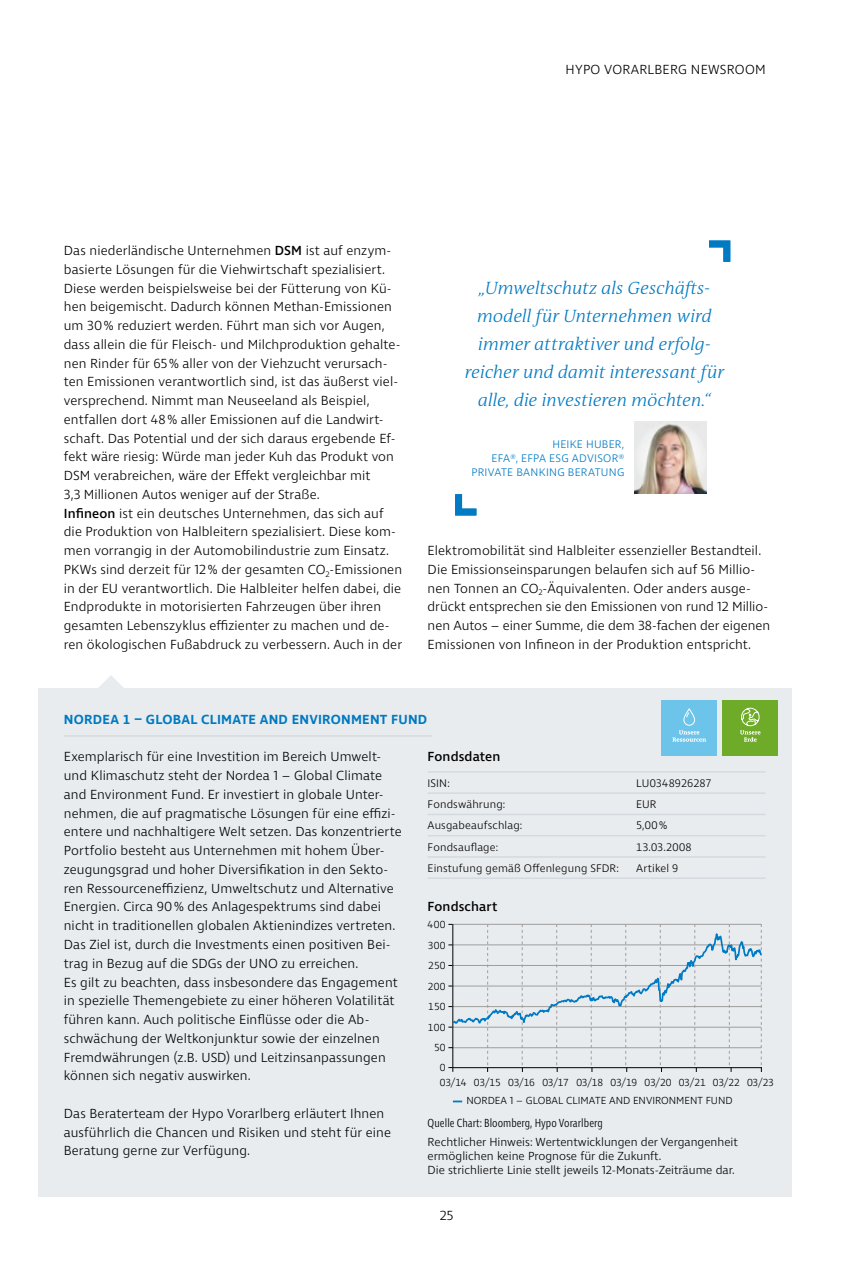
<style>
.page{position:relative;width:851px;height:1263px;background:#fff}
.page>*{position:absolute;margin:0;border:0;box-sizing:border-box;transform-origin:0 0}
.t1{font:italic 300 18px/28px "The Antiqua B W3";color:#007ac3;text-align:center}
.t2{font:300 13.5px/18.8px "Ingra";letter-spacing:.01em;color:#000}
.t3{font:600 13.5px "Ingra";letter-spacing:.02em;color:#007ac3}
.t4{font:500 13.5px "Ingra";letter-spacing:.01em;color:#000}
.t5{font:300 12px/14.2px "Ingra";color:#000}
.t6{font:300 12px "Ingra Cd";color:#000}
.t7{font:300 11.25px "Ingra";letter-spacing:.015em;color:#000}
.t8{font:300 11.25px/14.2px "Ingra";letter-spacing:.025em;color:#007ac3;text-align:right}
.t9{font:300 10.5px/17.7px "Ingra";color:#000}
.t10{font:300 10.5px/20.4px "Ingra";letter-spacing:.02em;color:#000;text-align:right}
.s1{font-weight:500}
</style>
<div class="page">
<img style="left:634px;top:421px;width:72px;height:72px">
<div style="left:38px;top:689px;width:753px;height:508px;background:#e9ecef"></div>
<hr style="left:427px;top:771px;width:209px;height:2px;background:#d4dadf">
<hr style="left:636px;top:771px;width:129px;height:2px;background:#d4dadf">
<hr style="left:427px;top:792px;width:209px;height:2px;background:#d4dadf">
<hr style="left:636px;top:792px;width:129px;height:2px;background:#d4dadf">
<hr style="left:427px;top:814px;width:209px;height:1px;background:#d4dadf">
<hr style="left:636px;top:814px;width:129px;height:1px;background:#d4dadf">
<hr style="left:427px;top:835px;width:209px;height:1px;background:#d4dadf">
<hr style="left:636px;top:835px;width:129px;height:1px;background:#d4dadf">
<hr style="left:427px;top:856px;width:209px;height:2px;background:#d4dadf">
<hr style="left:636px;top:856px;width:129px;height:2px;background:#d4dadf">
<hr style="left:427px;top:877px;width:209px;height:2px;background:#d4dadf">
<hr style="left:636px;top:877px;width:129px;height:2px;background:#d4dadf">
<svg style="left:96px;top:675px;width:30px;height:14px"></svg>
<svg style="left:453px;top:1100px;width:9px;height:2px"></svg>
<svg style="left:448px;top:923px;width:314px;height:149px"></svg>
<svg style="left:709px;top:240px;width:21px;height:22px"></svg>
<svg style="left:455px;top:494px;width:21px;height:21px"></svg>
<hr style="left:64px;top:735px;width:368px;height:2px;background:#d4dadf">
<div style="left:661px;top:700px;width:55px;height:55px;background:#6dc4eb"></div>
<svg style="left:685px;top:712px;width:4px;height:6px"></svg>
<div style="left:683px;top:708px;width:12px;height:18px;border:1px solid #fff;border-radius:5px"></div>
<svg style="left:672px;top:730px;width:34px;height:12px"></svg>
<div style="left:722px;top:700px;width:55px;height:55px;background:#6eab28"></div>
<svg style="left:740px;top:707px;width:20px;height:35px"></svg>
<p class="t2" style="left:565px;top:61px;width:202px">HYPO VORARLBERG NEWSROOM</p>
<p class="t2" style="left:64px;top:242px;width:340px">Das niederländische Unternehmen <span class="s1">DSM</span> ist auf enzym&shy;basierte Lösungen für die Viehwirtschaft spezialisiert.<br>Diese werden beispielsweise bei der Fütterung von Kü&shy;hen beigemischt. Dadurch können Methan-Emissionen um 30% reduziert werden. Führt man sich vor Augen, dass allein die für Fleisch- und Milchproduktion gehalte&shy;nen Rinder für 65% aller von der Viehzucht verursach&shy;ten Emissionen verantwortlich sind, ist das äußerst viel&shy;versprechend. Nimmt man Neuseeland als Beispiel, entfallen dort 48% aller Emissionen auf die Landwirt&shy;schaft. Das Potential und der sich daraus ergebende Ef&shy;fekt wäre riesig: Würde man jeder Kuh das Produkt von DSM verabreichen, wäre der Effekt vergleichbar mit<br>3,3 Millionen Autos weniger auf der Straße.<br><span class="s1">Infineon</span> ist ein deutsches Unternehmen, das sich auf die Produktion von Halbleitern spezialisiert. Diese kom&shy;men vorrangig in der Automobilindustrie zum Einsatz.<br>PKWs sind derzeit für 12% der gesamten CO<sub>2</sub>-Emissionen in der EU verantwortlich. Die Halbleiter helfen dabei, die Endprodukte in motorisierten Fahrzeugen über ihren gesamten Lebenszyklus effizienter zu machen und de&shy;ren ökologischen Fußabdruck zu verbessern. Auch in der</p>
<h1 class="t1" style="left:465px;top:274px;width:261px">„Umweltschutz als Geschäfts&shy;modell für Unternehmen wird immer attraktiver und erfolg&shy;reicher und damit interessant für alle, die investieren möchten.“</h1>
<p class="t8" style="left:471px;top:437px;width:154px">HEIKE HUBER,<br>EFA®, EFPA ESG ADVISOR®<br>PRIVATE BANKING BERATUNG</p>
<p class="t2" style="left:427px;top:542px;width:344px">Elektromobilität sind Halbleiter essenzieller Bestandteil.<br>Die Emissionseinsparungen belaufen sich auf 56 Millio&shy;nen Tonnen an CO<sub>2</sub>-Äquivalenten. Oder anders ausge&shy;drückt entsprechen sie den Emissionen von rund 12 Millio&shy;nen Autos – einer Summe, die dem 38-fachen der eigenen Emissionen von Infineon in der Produktion entspricht.</p>
<p class="t3" style="left:64px;top:711px;width:365px">NORDEA 1 – GLOBAL CLIMATE AND ENVIRONMENT FUND</p>
<p class="t2" style="left:64px;top:748px;width:339px">Exemplarisch für eine Investition im Bereich Umwelt&shy;und Klimaschutz steht der Nordea 1 – Global Climate and Environment Fund. Er investiert in globale Unter&shy;nehmen, die auf pragmatische Lösungen für eine effizi&shy;entere und nachhaltigere Welt setzen. Das konzentrierte Portfolio besteht aus Unternehmen mit hohem Über&shy;zeugungsgrad und hoher Diversifikation in den Sekto&shy;ren Ressourceneffizienz, Umweltschutz und Alternative Energien. Circa 90% des Anlagespektrums sind dabei nicht in traditionellen globalen Aktienindizes vertreten.<br>Das Ziel ist, durch die Investments einen positiven Bei&shy;trag in Bezug auf die SDGs der UNO zu erreichen.<br>Es gilt zu beachten, dass insbesondere das Engagement in spezielle Themengebiete zu einer höheren Volatilität führen kann. Auch politische Einflüsse oder die Ab&shy;schwächung der Weltkonjunktur sowie der einzelnen Fremdwährungen (z.B. USD) und Leitzinsanpassungen können sich negativ auswirken.</p>
<p class="t2" style="left:64px;top:1104px;width:329px">Das Beraterteam der Hypo Vorarlberg erläutert Ihnen ausführlich die Chancen und Risiken und steht für eine<br>Beratung gerne zur Verfügung.</p>
<p class="t4" style="left:427px;top:748px;width:74px">Fondsdaten</p>
<p class="t7" style="left:427px;top:776px;width:24px">ISIN:</p>
<p class="t7" style="left:636px;top:776px;width:77px">LU0348926287</p>
<p class="t7" style="left:427px;top:797px;width:79px">Fondswährung:</p>
<p class="t7" style="left:636px;top:797px;width:22px">EUR</p>
<p class="t7" style="left:427px;top:818px;width:96px">Ausgabeaufschlag:</p>
<p class="t7" style="left:636px;top:818px;width:33px">5,00%</p>
<p class="t7" style="left:427px;top:840px;width:72px">Fondsauflage:</p>
<p class="t7" style="left:636px;top:840px;width:57px">13.03.2008</p>
<p class="t7" style="left:427px;top:861px;width:193px">Einstufung gemäß Offenlegung SFDR:</p>
<p class="t7" style="left:636px;top:861px;width:44px">Artikel 9</p>
<p class="t4" style="left:427px;top:898px;width:71px">Fondschart</p>
<p class="t10" style="left:427px;top:915px;width:20px">400<br>300<br>250<br>200<br>150<br>100<br>50<br>0</p>
<p class="t9" style="left:466px;top:1074px;width:309px;text-indent:-27px">03/14 03/15 03/16 03/17 03/18 03/19 03/20 03/21 03/22 03/23<br>NORDEA 1 – GLOBAL CLIMATE AND ENVIRONMENT FUND</p>
<p class="t6" style="left:427px;top:1116px;width:177px">Quelle Chart: Bloomberg, Hypo Vorarlberg</p>
<p class="t5" style="left:427px;top:1135px;width:312px">Rechtlicher Hinweis: Wertentwicklungen der Vergangenheit ermöglichen keine Prognose für die Zukunft.<br>Die strichlierte Linie stellt jeweils 12-Monats-Zeiträume dar.</p>
<p class="t2" style="left:440px;top:1207px;width:15px">25</p>
</div>
